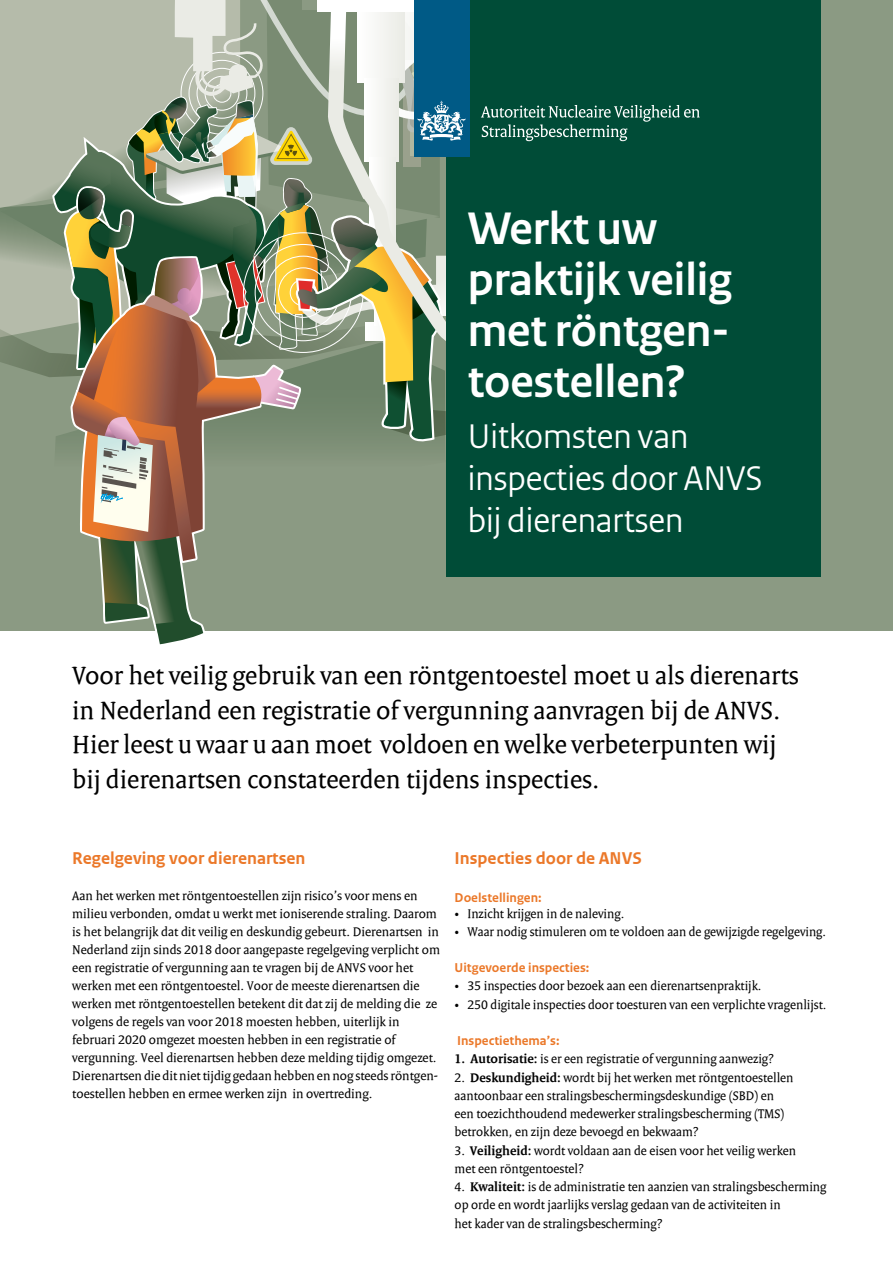
<style>
.page{position:relative;width:893px;height:1263px;background:#fff}
.page>*{position:absolute;margin:0;border:0;box-sizing:border-box;transform-origin:0 0}
._02_RO_Titel_Voorkan{font:700 48px/51px "Rijksoverheid Sans Heading";color:#fff}
._02_RO_Titel_Voorkan-2{font:36px/42px "Rijksoverheid Sans Heading";color:#fff}
._09_RO_Inleiding_Hoo{font:27px/34.5px "Rijksoverheid Serif Web";color:#000}
._10_RO_Broodtekst{font:700 18px "Rijksoverheid Sans Web Text";color:#eb7829}
._10_RO_Broodtekst-2{font:13.5px/18px "Rijksoverheid Serif Web";color:#000}
._10_RO_Broodtekst-3{font:700 13.5px "Rijksoverheid Sans Text";color:#eb7829}
.s1{font-style:inherit}
.s2{font-family:"Rijksoverheid Sans Text TT"}
.s3{font-weight:700}
</style>
<div class="page">
<div style="left:0;top:0;width:893px;height:631px;background:#8b9a83"></div>
<div style="left:446px;top:0;width:375px;height:576px;background:#004c37"></div>
<svg style="left:0;top:0;width:700px;height:644px"></svg>
<p class="_02_RO_Titel_Voorkan" style="left:468px;top:204px;width:266px">Werkt uw praktijk veilig met röntgen-</p>
<p class="_02_RO_Titel_Voorkan" style="left:468px;top:357px;width:219px">toestellen?</p>
<p class="_02_RO_Titel_Voorkan-2" style="left:468px;top:416px;width:296px">Uitkomsten van inspecties door ANVS bij dierenartsen</p>
<p class="_09_RO_Inleiding_Hoo" style="left:72px;top:658px;width:728px">Voor het veilig gebruik van een röntgentoestel <span class="s1">moet</span> u als dierenarts in Nederland een registratie of vergunning aanvragen bij de ANVS.<br><span class="s1">Hier leest u</span> wa<span class="s1">ar</span> u <span class="s1">aan</span> moet voldoen <span class="s1">en welke</span> verbeterpunten <span class="s1">wij bij dierenartsen constateerden</span> tijdens inspecties.</p>
<p class="_10_RO_Broodtekst" style="left:72px;top:848px;width:235px">Regelgeving voor dierenartsen</p>
<p class="_10_RO_Broodtekst-2" style="left:72px;top:887px;width:369px">Aan het werken met röntgentoestellen zijn risico’s voor mens en milieu verbonden, omdat u werkt met ioniserende straling. Daarom is het belangrijk dat dit veilig en deskundig gebeurt. Dierenartsen in Nederland zijn sinds 2018 door aangepaste regelgeving verplicht om een registratie of vergunning aan te vragen bij de ANVS voor het werken met een röntgentoestel. Voor de meeste dierenartsen die werken met röntgentoestellen betekent dit dat zij de melding die ze volgens de regels van voor 2018 moesten hebben, uiterlijk in februari 2020 omgezet moesten hebben in een registratie of vergunning. Veel dierenartsen hebben deze melding tijdig omgezet.<br>Dierenartsen die dit niet tijdig gedaan hebben en nog steeds röntgen&shy;toestellen hebben en ermee werken zijn in overtreding.</p>
<p class="_10_RO_Broodtekst" style="left:455px;top:848px;width:189px">Inspecties door <span class="s1">de</span> ANVS</p>
<p class="_10_RO_Broodtekst-3" style="left:455px;top:889px;width:88px">Doelstelling<span class="s2">en</span>:</p>
<p class="_10_RO_Broodtekst-2" style="left:455px;top:904px;width:171px">• Inzicht krijgen in de naleving.</p>
<p class="_10_RO_Broodtekst-2" style="left:455px;top:922px;width:373px">• Waar nodig stimuleren om te voldoen aan de gewijzigde regelgeving.</p>
<p class="_10_RO_Broodtekst-3" style="left:455px;top:960px;width:136px">Uitgevoerde inspecties:</p>
<p class="_10_RO_Broodtekst-2" style="left:455px;top:977px;width:308px">• 35 inspecties door bezoek aan een dierenartsenpraktijk.</p>
<p class="_10_RO_Broodtekst-2" style="left:455px;top:995px;width:373px">• 250 digitale inspecties door toesturen van een verplichte vragenlijst.</p>
<p class="_10_RO_Broodtekst-3" style="left:457px;top:1033px;width:104px">Inspectiethema’s:</p>
<p class="_10_RO_Broodtekst-2" style="left:455px;top:1050px;width:321px"><span class="s3">1.</span> <span class="s3">Autorisatie:</span> is er een registratie of vergunning aanwezig?</p>
<p class="_10_RO_Broodtekst-2" style="left:455px;top:1068px;width:340px"><span class="s1">2.</span> <span class="s3">Deskundigheid:</span> wordt bij het werken met röntgentoestellen aantoonbaar een stralingsbeschermingsdeskundige (SBD) en een toezichthoudend medewerker stralingsbescherming (TMS) betrokken, en zijn deze bevoegd en bekwaam?</p>
<p class="_10_RO_Broodtekst-2" style="left:455px;top:1141px;width:343px"><span class="s1">3.</span> <span class="s3">Veiligheid:</span> wordt voldaan aan de eisen voor het veilig werken met een röntgentoestel?</p>
<p class="_10_RO_Broodtekst-2" style="left:455px;top:1177px;width:373px"><span class="s1">4.</span> <span class="s3">Kwaliteit:</span> is de administratie ten aanzien van stralingsbescherming op orde en wordt jaarlijks verslag gedaan van de activiteiten in<br>het kader van de stralingsbescherming?</p>
</div>
